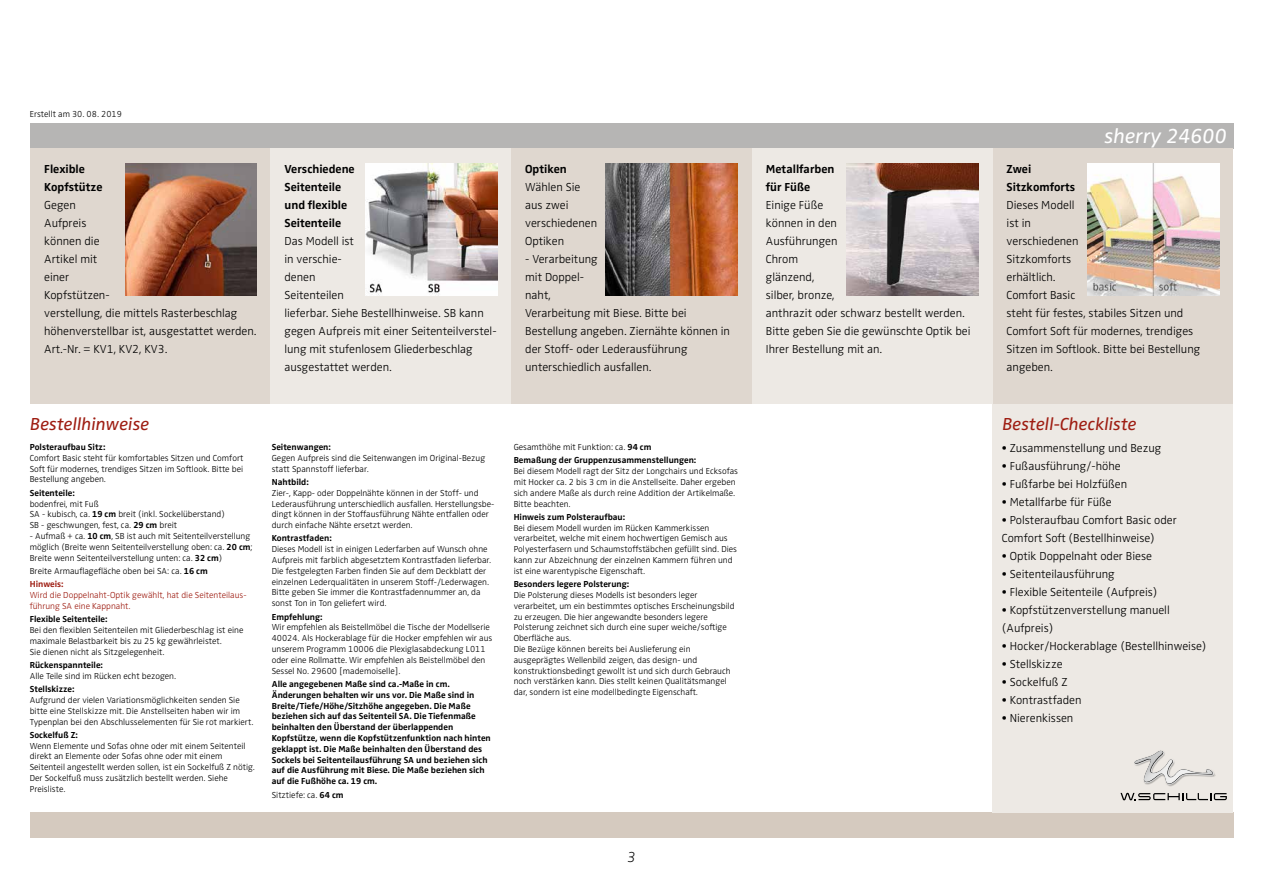
<style>
.page{position:relative;width:1263px;height:893px;background:#fff}
.page>*{position:absolute;margin:0;border:0;box-sizing:border-box;transform-origin:0 0}
.t1{font:italic 21px "Zwo Pro";color:#fff}
.t2{font:italic 18px "Zwo Pro";color:#9e1d12}
.t3{font:italic 300 expanded 15px "Zwo Pro";color:#000}
.t4{font:300 12px/18px "Zwo Pro";color:#000}
.t5{font:700 12px/18px "Zwo Pro";color:#000}
.t6{font:300 9px/10.8px "Zwo Pro";color:#000}
.t7{font:700 9px/10.8px "Zwo Pro";color:#000}
.t8{font:300 9px/10.8px "Zwo Pro";color:#9e1d12}
.s1{font-weight:700}
.s2{font-weight:700;color:#9e1d12}
.s3{font-weight:300}
</style>
<div class="page">
<div style="left:30px;top:123px;width:1203px;height:26px;background:#b6b5b4"></div>
<div style="left:30px;top:812px;width:1203px;height:26px;background:#d5cabf"></div>
<div style="left:30px;top:149px;width:240px;height:255px;background:#dfd7cf"></div>
<div style="left:992px;top:404px;width:241px;height:408px;background:#ede9e4"></div>
<div style="left:992px;top:149px;width:241px;height:255px;background:#dfd7cf"></div>
<div style="left:752px;top:149px;width:240px;height:255px;background:#ede9e4"></div>
<div style="left:511px;top:149px;width:241px;height:255px;background:#dfd7cf"></div>
<div style="left:270px;top:149px;width:241px;height:255px;background:#ede9e4"></div>
<img style="left:125px;top:164px;width:132px;height:132px">
<img style="left:365px;top:164px;width:132px;height:132px">
<img style="left:606px;top:164px;width:132px;height:132px">
<img style="left:847px;top:164px;width:131px;height:132px">
<img style="left:1087px;top:164px;width:132px;height:132px">
<svg style="left:1146px;top:750px;width:69px;height:35px"></svg>
<img style="left:1134px;top:751px;width:79px;height:33px">
<svg style="left:1120px;top:793px;width:107px;height:7px"></svg>
<p class="t6" style="left:30px;top:109px;width:94px">Erstellt am 30. 08. 2019</p>
<h3 class="t5" style="left:44px;top:160px;width:60px">Flexible<br>Kopfstütze</h3>
<h3 class="t4" style="left:44px;top:196px;width:214px">Gegen<br>Aufpreis<br>können die<br>Artikel mit<br>einer<br>Kopfstützen-<br>verstellung, die mittels Rasterbeschlag höhenverstellbar ist, ausgestattet werden.<br>Art.-Nr. = KV1, KV2, KV3.</h3>
<h3 class="t5" style="left:284px;top:160px;width:72px">Verschiedene<br>Seitenteile und flexible<br>Seitenteile</h3>
<h3 class="t4" style="left:284px;top:232px;width:214px">Das Modell ist<br>in verschie-<br>denen<br>Seitenteilen<br>lieferbar. Siehe Bestellhinweise. SB kann gegen Aufpreis mit einer Seitenteilverstel&shy;lung mit stufenlosem Gliederbeschlag ausgestattet werden.</h3>
<h2 class="t2" style="left:30px;top:414px;width:121px">Bestellhinweise</h2>
<p class="t7" style="left:30px;top:442px;width:77px">Polsteraufbau Sitz:</p>
<p class="t6" style="left:30px;top:453px;width:215px;text-align:justify">Comfort Basic steht für komfortables Sitzen und Comfort Soft für modernes, trendiges Sitzen im Softlook. Bitte bei Bestellung angeben.</p>
<p class="t7" style="left:30px;top:487px;width:46px">Seitenteile:</p>
<p class="t6" style="left:30px;top:498px;width:197px">bodenfrei, mit Fuß<br>SA - kubisch, ca. <span class="s1">19 cm</span> breit (inkl. Sockelüberstand)<br>SB - geschwungen, fest, ca. <span class="s1">29 cm</span> breit</p>
<p class="t6" style="left:30px;top:531px;width:224px">- Aufmaß + ca. <span class="s1">10 cm</span>, SB ist auch mit Seitenteilverstellung möglich (Breite wenn Seitenteilverstellung oben: ca. <span class="s1">20 cm</span>;<br>Breite wenn Seitenteilverstellung unten: ca. <span class="s1">32 cm</span>)</p>
<p class="t6" style="left:30px;top:564px;width:180px;line-height:13.4px">Breite Armauflagefläche oben bei SA: ca. <span class="s1">16 cm<br></span><span class="s2">Hinweis:</span></p>
<p class="t8" style="left:30px;top:590px;width:218px">Wird die Doppelnaht-Optik gewählt, hat die Seitenteilaus&shy;führung SA eine Kappnaht.</p>
<p class="t7" style="left:30px;top:614px;width:79px">Flexible Seitenteile:</p>
<p class="t6" style="left:30px;top:625px;width:215px">Bei den flexiblen Seitenteilen mit Gliederbeschlag ist eine maximale Belastbarkeit bis zu 25 kg gewährleistet.<br>Sie dienen nicht als Sitzgelegenheit.</p>
<p class="t7" style="left:30px;top:660px;width:75px">Rückenspannteile:</p>
<p class="t6" style="left:30px;top:671px;width:148px">Alle Teile sind im Rücken echt bezogen.</p>
<p class="t7" style="left:30px;top:684px;width:46px">Stellskizze:</p>
<p class="t6" style="left:30px;top:695px;width:225px">Aufgrund der vielen Variationsmöglichkeiten senden Sie bitte eine Stellskizze mit. Die Anstellseiten haben wir im<br>Typenplan bei den Abschlusselementen für Sie rot markiert.</p>
<p class="t7" style="left:30px;top:730px;width:50px">Sockelfuß Z:</p>
<p class="t6" style="left:30px;top:740px;width:226px">Wenn Elemente und Sofas ohne oder mit einem Seitenteil direkt an Elemente oder Sofas ohne oder mit einem Seitenteil angestellt werden sollen, ist ein Sockelfuß Z nötig.<br>Der Sockelfuß muss zusätzlich bestellt werden. Siehe Preisliste.</p>
<p class="t7" style="left:272px;top:442px;width:61px">Seitenwangen:</p>
<p class="t6" style="left:272px;top:453px;width:215px">Gegen Aufpreis sind die Seitenwangen im Original-Bezug statt Spannstoff lieferbar.</p>
<p class="t7" style="left:272px;top:477px;width:38px">Nahtbild:</p>
<p class="t6" style="left:272px;top:487px;width:224px">Zier-, Kapp- oder Doppelnähte können in der Stoff- und Lederausführung unterschiedlich ausfallen. Herstellungsbe&shy;dingt können in der Stoffausführung Nähte entfallen oder durch einfache Nähte ersetzt werden.</p>
<p class="t7" style="left:272px;top:533px;width:61px">Kontrastfaden:</p>
<p class="t6" style="left:272px;top:544px;width:221px">Dieses Modell ist in einigen Lederfarben auf Wunsch ohne Aufpreis mit farblich abgesetztem Kontrastfaden lieferbar.<br>Die festgelegten Farben finden Sie auf dem Deckblatt der einzelnen Lederqualitäten in unserem Stoff-/Lederwagen.<br>Bitte geben Sie immer die Kontrastfadennummer an, da sonst Ton in Ton geliefert wird.</p>
<p class="t7" style="left:272px;top:611px;width:52px">Empfehlung:</p>
<p class="t6" style="left:272px;top:622px;width:222px">Wir empfehlen als Beistellmöbel die Tische der Modellserie 40024. Als Hockerablage für die Hocker empfehlen wir aus unserem Programm 10006 die Plexiglasabdeckung L011 oder eine Rollmatte. Wir empfehlen als Beistellmöbel den Sessel No. 29600 [mademoiselle].</p>
<p class="t7" style="left:272px;top:679px;width:221px">Alle angegebenen Maße sind ca.-Maße in cm.<br>Änderungen behalten wir uns vor. Die Maße sind in Breite/Tiefe/Höhe/Sitzhöhe angegeben. Die Maße beziehen sich auf das Seitenteil SA. Die Tiefenmaße beinhalten den Überstand der überlappenden Kopfstütze, wenn die Kopfstützenfunktion nach hinten geklappt ist. Die Maße beinhalten den Überstand des Sockels bei Seitenteilausführung SA und beziehen sich auf die Ausführung mit Biese. Die Maße beziehen sich auf die Fußhöhe ca. 19 cm.</p>
<p class="t6" style="left:272px;top:789px;width:73px">Sitztiefe: ca. <span class="s1">64 cm</span></p>
<h3 class="t5" style="left:525px;top:160px;width:43px">Optiken</h3>
<h3 class="t4" style="left:525px;top:178px;width:74px">Wählen Sie aus zwei verschiedenen<br>Optiken</h3>
<h3 class="t4" style="left:525px;top:250px;width:206px">- Verarbeitung<br>mit Doppel-<br>naht,<br>Verarbeitung mit Biese. Bitte bei<br>Bestellung angeben. Ziernähte können in der Stoff- oder Lederausführung unterschiedlich ausfallen.</h3>
<p class="t7" style="left:514px;top:440px;width:184px;line-height:13.4px"><span class="s3">Gesamthöhe mit Funktion: ca.</span> 94 cm<br>Bemaßung der Gruppenzusammenstellungen:</p>
<p class="t6" style="left:514px;top:466px;width:226px">Bei diesem Modell ragt der Sitz der Longchairs und Ecksofas mit Hocker ca. 2 bis 3 cm in die Anstellseite. Daher ergeben sich andere Maße als durch reine Addition der Artikelmaße.<br>Bitte beachten.</p>
<p class="t7" style="left:514px;top:512px;width:113px">Hinweis zum Polsteraufbau:</p>
<p class="t6" style="left:514px;top:522px;width:225px">Bei diesem Modell wurden im Rücken Kammerkissen verarbeitet, welche mit einem hochwertigen Gemisch aus Polyesterfasern und Schaumstoffstäbchen gefüllt sind. Dies kann zur Abzeichnung der einzelnen Kammern führen und ist eine warentypische Eigenschaft.</p>
<p class="t7" style="left:514px;top:579px;width:117px">Besonders legere Polsterung:</p>
<p class="t6" style="left:514px;top:590px;width:222px">Die Polsterung dieses Modells ist besonders leger verarbeitet, um ein bestimmtes optisches Erscheinungsbild zu erzeugen. Die hier angewandte besonders legere Polsterung zeichnet sich durch eine super weiche/softige Oberfläche aus.<br>Die Bezüge können bereits bei Auslieferung ein ausgeprägtes Wellenbild zeigen, das design- und konstruktionsbedingt gewollt ist und sich durch Gebrauch noch verstärken kann. Dies stellt keinen Qualitätsmangel dar, sondern ist eine modellbedingte Eigenschaft.</p>
<h3 class="t3" style="left:627px;top:848px;width:10px">3</h3>
<h3 class="t5" style="left:766px;top:160px;width:70px">Metallfarben für Füße</h3>
<h3 class="t4" style="left:766px;top:196px;width:206px">Einige Füße<br>können in den<br>Ausführungen<br>Chrom<br>glänzend,<br>silber, bronze,<br>anthrazit oder schwarz bestellt werden.<br>Bitte geben Sie die gewünschte Optik bei<br>Ihrer Bestellung mit an.</h3>
<h1 class="t1" style="left:1104px;top:124px;width:124px">sherry 24600</h1>
<h3 class="t5" style="left:1006px;top:160px;width:70px">Zwei<br>Sitzkomforts</h3>
<h3 class="t4" style="left:1006px;top:196px;width:195px">Dieses Modell<br>ist in<br>verschiedenen<br>Sitzkomforts<br>erhältlich.<br>Comfort Basic<br>steht für festes, stabiles Sitzen und<br>Comfort Soft für modernes, trendiges<br>Sitzen im Softlook. Bitte bei Bestellung angeben.</h3>
<h2 class="t2" style="left:1002px;top:414px;width:136px">Bestell-Checkliste</h2>
<h3 class="t4" style="left:1002px;top:440px;width:161px">• Zusammenstellung und Bezug</h3>
<h3 class="t4" style="left:1002px;top:458px;width:120px">• Fußausführung/-höhe</h3>
<h3 class="t4" style="left:1002px;top:476px;width:127px">• Fußfarbe bei Holzfüßen</h3>
<h3 class="t4" style="left:1002px;top:494px;width:111px">• Metallfarbe für Füße</h3>
<h3 class="t4" style="left:1002px;top:512px;width:176px">• Polsteraufbau Comfort Basic oder<br>Comfort Soft (Bestellhinweise)</h3>
<h3 class="t4" style="left:1002px;top:548px;width:152px">• Optik Doppelnaht oder Biese</h3>
<h3 class="t4" style="left:1002px;top:566px;width:114px">• Seitenteilausführung</h3>
<h3 class="t4" style="left:1002px;top:584px;width:157px">• Flexible Seitenteile (Aufpreis)</h3>
<h3 class="t4" style="left:1002px;top:602px;width:169px">• Kopfstützenverstellung manuell (Aufpreis)</h3>
<h3 class="t4" style="left:1002px;top:638px;width:206px">• Hocker/Hockerablage (Bestellhinweise)</h3>
<h3 class="t4" style="left:1002px;top:656px;width:62px">• Stellskizze</h3>
<h3 class="t4" style="left:1002px;top:674px;width:67px">• Sockelfuß Z</h3>
<h3 class="t4" style="left:1002px;top:692px;width:81px">• Kontrastfaden</h3>
<h3 class="t4" style="left:1002px;top:710px;width:73px">• Nierenkissen</h3>
</div>
